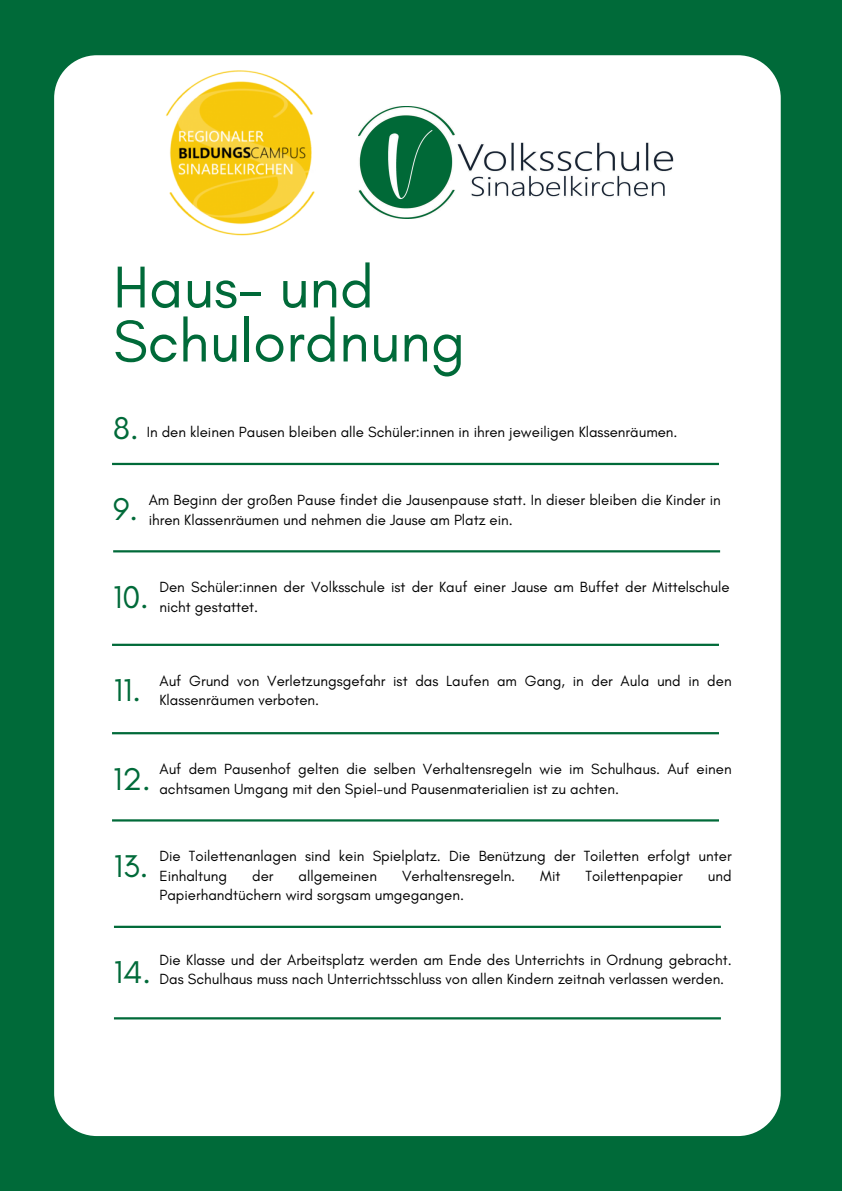
<style>
.page{position:relative;width:842px;height:1191px;background:#fff}
.page>*{position:absolute;margin:0;border:0;box-sizing:border-box;transform-origin:0 0}
.t1{font:60px/54px "Glacial Indifference";color:#006a39}
.t2{font:32px "Glacial Indifference";color:#006a39}
.t3{font:15px/19.5px "Glacial Indifference";color:#000}
</style>
<div class="page">
<div style="left:0;top:0;width:842px;height:1190px;background:#006a39"></div>
<div style="left:54px;top:55px;width:727px;height:1080px;background:#fff;border-radius:43px"></div>
<hr style="left:112px;top:463px;width:607px;height:2px;background:#006a39">
<hr style="left:113px;top:550px;width:607px;height:2px;background:#006a39">
<img style="left:166px;top:71px;width:149px;height:165px">
<img style="left:359px;top:106px;width:315px;height:112px">
<hr style="left:112px;top:643px;width:607px;height:3px;background:#006a39">
<hr style="left:112px;top:732px;width:607px;height:2px;background:#006a39">
<hr style="left:112px;top:819px;width:607px;height:2px;background:#006a39">
<hr style="left:114px;top:925px;width:607px;height:2px;background:#006a39">
<hr style="left:114px;top:1017px;width:607px;height:2px;background:#006a39">
<h1 class="t1" style="left:113px;top:259px;width:354px">Haus- und<br>Schulordnung</h1>
<h2 class="t2" style="left:113px;top:408px;width:27px">8.</h2>
<h2 class="t3" style="left:147px;top:422px;width:532px">In den kleinen Pausen bleiben alle Schüler:innen in ihren jeweiligen Klassenräumen.</h2>
<p class="t2" style="left:113px;top:490px;width:26px">9.</p>
<p class="t3" style="left:149px;top:490px;width:574px">Am Beginn der großen Pause findet die Jausenpause statt. In dieser bleiben die Kinder in ihren Klassenräumen und nehmen die Jause am Platz ein.</p>
<h2 class="t2" style="left:113px;top:577px;width:37px">10.</h2>
<h2 class="t3" style="left:159px;top:577px;width:572px">Den Schüler:innen der Volksschule ist der Kauf einer Jause am Buffet der Mittelschule nicht gestattet.</h2>
<p class="t2" style="left:114px;top:670px;width:28px">11.</p>
<p class="t3" style="left:159px;top:670px;width:574px">Auf Grund von Verletzungsgefahr ist das Laufen am Gang, in der Aula und in den<br>Klassenräumen verboten.</p>
<h2 class="t2" style="left:113px;top:759px;width:39px">12.</h2>
<h2 class="t3" style="left:159px;top:759px;width:574px">Auf dem Pausenhof gelten die selben Verhaltensregeln wie im Schulhaus. Auf einen achtsamen Umgang mit den Spiel-und Pausenmaterialien ist zu achten.</h2>
<p class="t2" style="left:114px;top:846px;width:36px">13.</p>
<h2 class="t3" style="left:159px;top:846px;width:574px">Die Toilettenanlagen sind kein Spielplatz. Die Benützung der Toiletten erfolgt unter<br>Einhaltung</h2>
<h2 class="t3" style="left:252px;top:865px;width:23px">der</h2>
<h2 class="t3" style="left:299px;top:865px;width:80px">allgemeinen</h2>
<h2 class="t3" style="left:402px;top:865px;width:115px">Verhaltensregeln.</h2>
<h2 class="t3" style="left:540px;top:865px;width:22px">Mit</h2>
<h2 class="t3" style="left:585px;top:865px;width:99px">Toilettenpapier</h2>
<h2 class="t3" style="left:708px;top:865px;width:25px">und</h2>
<h2 class="t3" style="left:159px;top:885px;width:306px">Papierhandtüchern wird sorgsam umgegangen.</h2>
<p class="t2" style="left:114px;top:952px;width:39px">14.</p>
<p class="t3" style="left:159px;top:949px;width:574px">Die Klasse und der Arbeitsplatz werden am Ende des Unterrichts in Ordnung gebracht.<br>Das Schulhaus muss nach Unterrichtsschluss von allen Kindern zeitnah verlassen werden.</p>
</div>
